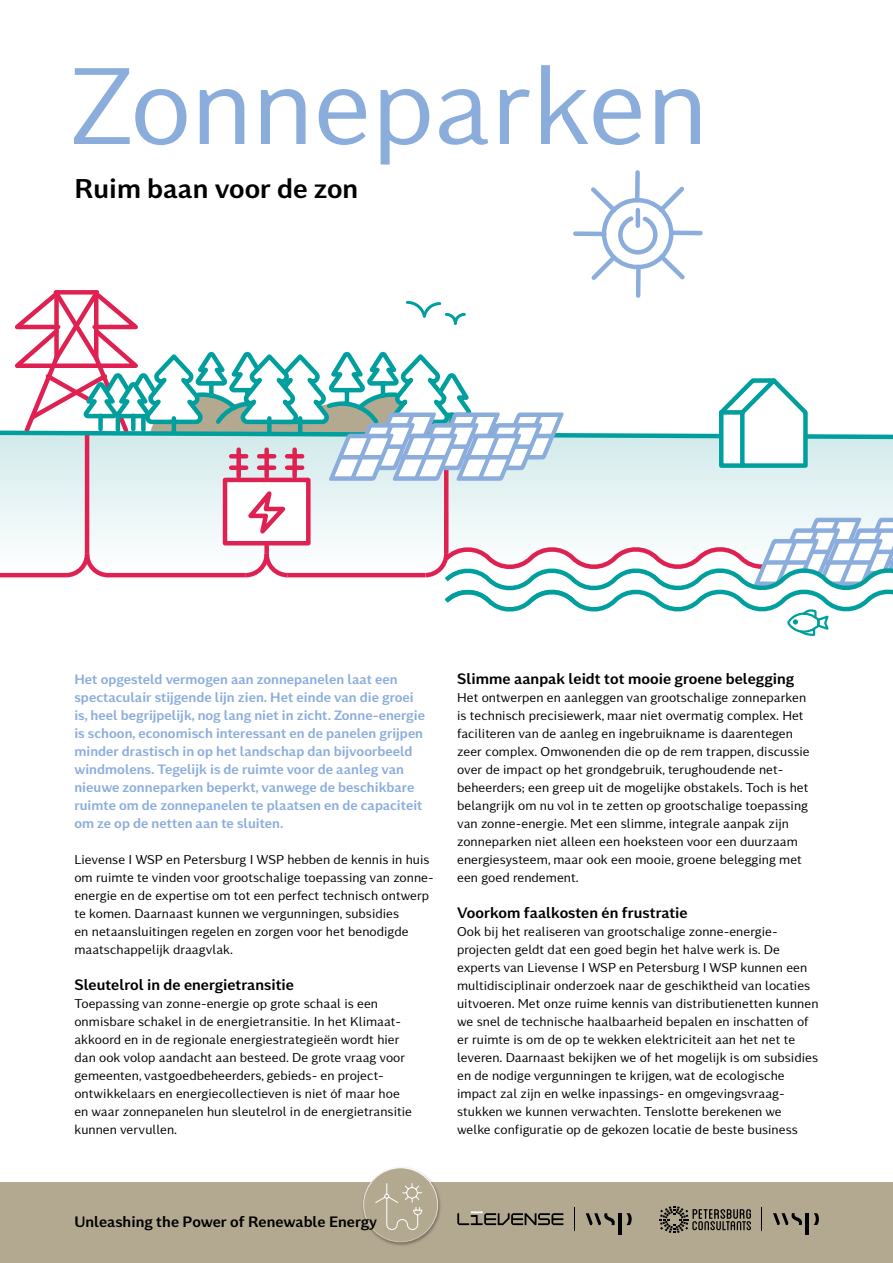
<style>
.page{position:relative;width:893px;height:1263px;background:#fff}
.page>*{position:absolute;margin:0;border:0;box-sizing:border-box;transform-origin:0 0}
.t1{font:108px "Kontrapunkt Miki";color:#8baddc}
.t2{font:700 27px "Kontrapunkt Miki";color:#000}
.t3{font:700 15px "Kontrapunkt Miki";color:#000}
.t4{font:700 13.5px/18px "Kontrapunkt Miki";color:#8baddc}
.t5{font:12.75px/18px "Kontrapunkt Miki";color:#000}
</style>
<div class="page">
<hr style="left:0;top:573px;width:66px;height:4px;background:#df2152">
<div style="left:635px;top:172px;width:5px;height:28px;background:#8baddc"></div>
<svg style="left:5px;top:183px;width:888px;height:453px"></svg>
<div style="left:0;top:1182px;width:893px;height:81px;background:#b3a991"></div>
<div style="left:362px;top:1166px;width:80px;height:80px;background:#000;opacity:.35"></div>
<div style="left:364px;top:1168px;width:74px;height:74px;background:#b3a991;border-radius:50%"></div>
<div style="left:363px;top:1167px;width:75px;height:75px;border:1px solid #fff;border-radius:50%"></div>
<svg style="left:375px;top:1183px;width:48px;height:47px"></svg>
<svg style="left:773px;top:1213px;width:29px;height:12px"></svg>
<hr style="left:806px;top:1213px;width:3px;height:22px;background:#000">
<svg style="left:814px;top:1213px;width:5px;height:12px"></svg>
<svg style="left:660px;top:1206px;width:91px;height:27px"></svg>
<svg style="left:586px;top:1213px;width:29px;height:12px"></svg>
<hr style="left:619px;top:1213px;width:3px;height:22px;background:#000">
<svg style="left:626px;top:1213px;width:6px;height:12px"></svg>
<svg style="left:574px;top:1207px;width:1px;height:24px"></svg>
<svg style="left:457px;top:1211px;width:106px;height:14px"></svg>
<h1 class="t1" style="left:70px;top:45px;width:639px">Zonneparken</h1>
<h2 class="t2" style="left:74px;top:172px;width:285px">Ruim baan voor de zon</h2>
<p class="t4" style="left:74px;top:670px;width:352px">Het opgesteld vermogen aan zonnepanelen laat een spectaculair stijgende lijn zien. Het einde van die groei is, heel begrijpelijk, nog lang niet in zicht. Zonne-energie is schoon, economisch interessant en de panelen grijpen minder drastisch in op het landschap dan bijvoorbeeld windmolens. Tegelijk is de ruimte voor de aanleg van nieuwe zonneparken beperkt, vanwege de beschikbare ruimte om de zonnepanelen te plaatsen en de capaciteit om ze op de netten aan te sluiten.</p>
<p class="t5" style="left:74px;top:851px;width:361px">Lievense I WSP en Petersburg I WSP hebben de kennis in huis om ruimte te vinden voor grootschalige toepassing van zonne&shy;energie en de expertise om tot een perfect technisch ontwerp te komen. Daarnaast kunnen we vergunningen, subsidies<br>en netaansluitingen regelen en zorgen voor het benodigde maatschappelijk draagvlak.</p>
<p class="t3" style="left:74px;top:976px;width:221px">Sleutelrol in de energietransitie</p>
<p class="t5" style="left:74px;top:995px;width:339px">Toepassing van zonne-energie op grote schaal is een onmisbare schakel in de energietransitie. In het Klimaat&shy;akkoord en in de regionale energiestrategieën wordt hier dan ook volop aandacht aan besteed. De grote vraag voor gemeenten, vastgoedbeheerders, gebieds- en project&shy;ontwikkelaars en energiecollectieven is niet óf maar hoe en waar zonnepanelen hun sleutelrol in de energietransitie kunnen vervullen.</p>
<p class="t3" style="left:457px;top:670px;width:339px">Slimme aanpak leidt tot mooie groene belegging</p>
<p class="t5" style="left:457px;top:689px;width:354px">Het ontwerpen en aanleggen van grootschalige zonneparken is technisch precisiewerk, maar niet overmatig complex. Het faciliteren van de aanleg en ingebruikname is daarentegen zeer complex. Omwonenden die op de rem trappen, discussie over de impact op het grondgebruik, terughoudende net&shy;beheerders; een greep uit de mogelijke obstakels. Toch is het belangrijk om nu vol in te zetten op grootschalige toepassing van zonne-energie. Met een slimme, integrale aanpak zijn zonneparken niet alleen een hoeksteen voor een duurzaam energiesysteem, maar ook een mooie, groene belegging met een goed rendement.</p>
<p class="t3" style="left:457px;top:904px;width:232px">Voorkom faalkosten én frustratie</p>
<p class="t5" style="left:457px;top:923px;width:363px">Ook bij het realiseren van grootschalige zonne-energie&shy;projecten geldt dat een goed begin het halve werk is. De experts van Lievense I WSP en Petersburg I WSP kunnen een multidisciplinair onderzoek naar de geschiktheid van locaties uitvoeren. Met onze ruime kennis van distributienetten kunnen we snel de technische haalbaarheid bepalen en inschatten of er ruimte is om de op te wekken elektriciteit aan het net te leveren. Daarnaast bekijken we of het mogelijk is om subsidies en de nodige vergunningen te krijgen, wat de ecologische impact zal zijn en welke inpassings- en omgevingsvraag&shy;stukken we kunnen verwachten. Tenslotte berekenen we welke configuratie op de gekozen locatie de beste business</p>
<p class="t3" style="left:74px;top:1213px;width:304px">Unleashing the Power of Renewable Energy</p>
</div>
